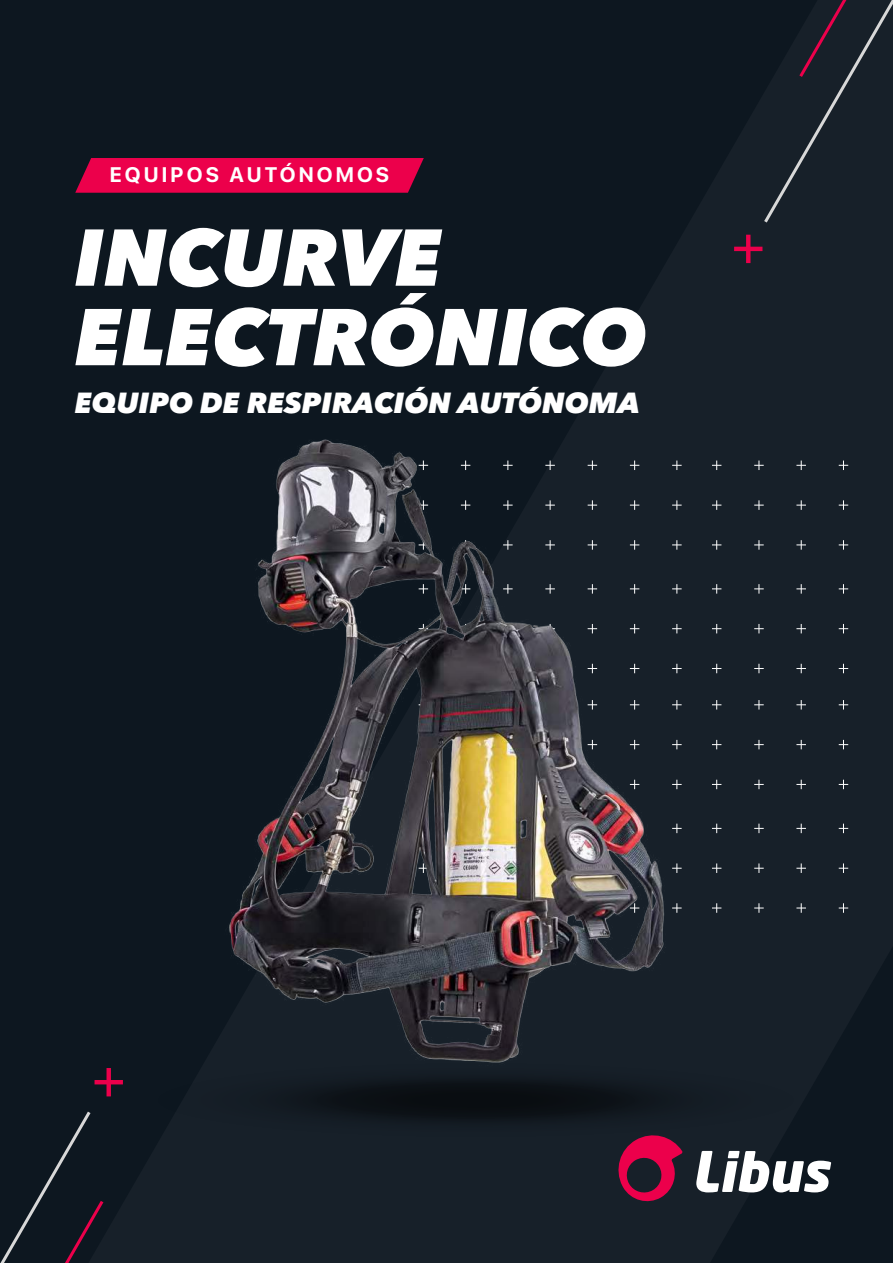
<style>
.page{position:relative;width:893px;height:1263px;background:#0d1720}
.page>*{position:absolute;margin:0;border:0;box-sizing:border-box;transform-origin:0 0}
.t1{font:italic 800 79.5px/79.5px "Avenir Next LT Pro";color:#fff}
.t2{font:500 condensed 54px "Avenir Next LT Pro";color:#ec004b}
.t3{font:italic 800 28.8px "Avenir Next LT Pro";color:#fff}
.t4{font:700 21px "SF Pro Display";letter-spacing:.15em;color:#fff}
</style>
<div class="page">
<div style="left:135px;top:1060px;width:681px;height:79px;background:#161f28;border-radius:50%"></div>
<svg style="left:696px;top:1151px;width:135px;height:41px"></svg>
<svg style="left:618px;top:1135px;width:65px;height:67px"></svg>
<svg style="left:839px;top:700px;width:9px;height:9px"></svg>
<svg style="left:839px;top:740px;width:9px;height:9px"></svg>
<svg style="left:839px;top:780px;width:9px;height:9px"></svg>
<svg style="left:839px;top:824px;width:9px;height:9px"></svg>
<svg style="left:839px;top:863px;width:9px;height:10px"></svg>
<svg style="left:839px;top:903px;width:9px;height:10px"></svg>
<svg style="left:839px;top:460px;width:9px;height:10px"></svg>
<svg style="left:839px;top:500px;width:9px;height:10px"></svg>
<svg style="left:839px;top:540px;width:9px;height:10px"></svg>
<svg style="left:839px;top:584px;width:9px;height:10px"></svg>
<svg style="left:839px;top:624px;width:9px;height:9px"></svg>
<svg style="left:839px;top:664px;width:9px;height:9px"></svg>
<svg style="left:764px;top:0;width:129px;height:223px"></svg>
<svg style="left:0;top:1122px;width:104px;height:141px"></svg>
<svg style="left:75px;top:158px;width:349px;height:35px;background:#df0148"></svg>
<img style="left:82px;top:439px;width:724px;height:683px">
<p class="t4" style="left:110px;top:162px;width:281px">EQUIPOS AUTÓNOMOS</p>
<h1 class="t1" style="left:75px;top:217px;width:574px">INCURVE<br>ELECTRÓNICO</h1>
<h2 class="t2" style="left:730px;top:214px;width:37px">+</h2>
<p class="t3" style="left:75px;top:385px;width:567px">EQUIPO DE RESPIRACIÓN AUTÓNOMA</p>
<h2 class="t2" style="left:91px;top:1047px;width:37px">+</h2>
</div>
